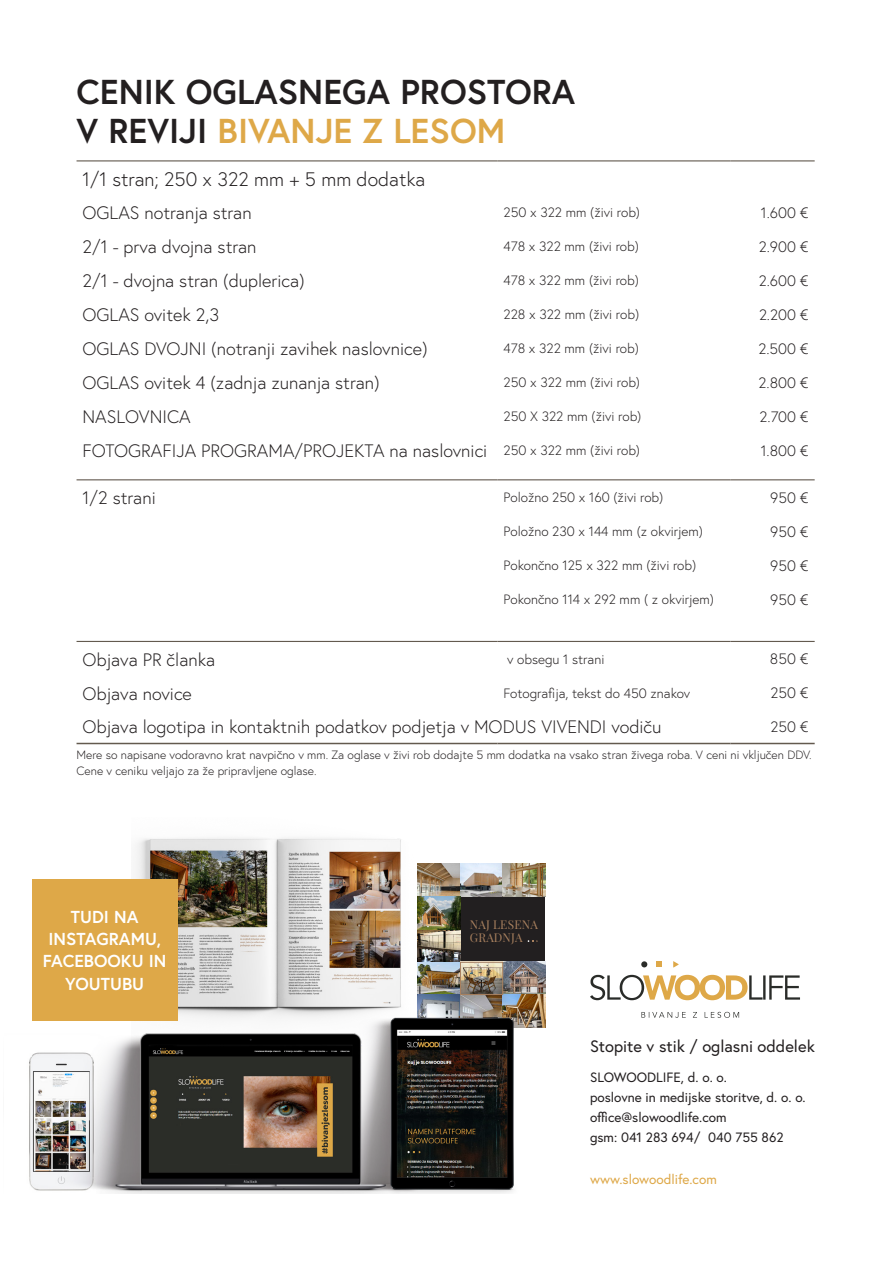
<style>
.page{position:relative;width:893px;height:1263px;background:#fff}
.page>*{position:absolute;margin:0;border:0;box-sizing:border-box;transform-origin:0 0}
.t1{font:700 34.5px/39px "Europa";color:#231f20}
.t2{font:300 19.5px "Europa";color:#231f20}
.t3{font:300 18px "Europa";color:#231f20}
.t4{font:700 17.25px/22.2px "Europa";color:#fff;text-align:center}
.t5{font:16.5px "Europa";color:#231f20}
.t6{font:300 15px "Europa";color:#231f20}
.t7{font:300 13.5px "Europa";color:#231f20}
.t8{font:13.5px "Europa";color:#231f20}
.t9{font:13.5px "Europa";color:#dea848}
.t10{font:300 12px "Europa";color:#231f20}
.t11{font:11.85px/12.9px "Playfair Display";letter-spacing:.02em;color:#a9815f}
.s1{color:#dea848}
</style>
<div class="page">
<hr style="left:77px;top:160px;width:420px;height:1px;background:#635a4f">
<hr style="left:497px;top:160px;width:233px;height:1px;background:#635a4f">
<hr style="left:730px;top:160px;width:85px;height:1px;background:#635a4f">
<hr style="left:77px;top:479px;width:420px;height:1px;background:#635a4f">
<hr style="left:497px;top:479px;width:233px;height:1px;background:#635a4f">
<hr style="left:730px;top:479px;width:85px;height:1px;background:#635a4f">
<hr style="left:77px;top:743px;width:420px;height:1px;background:#635a4f">
<hr style="left:497px;top:743px;width:233px;height:1px;background:#635a4f">
<hr style="left:730px;top:743px;width:85px;height:1px;background:#635a4f">
<hr style="left:77px;top:641px;width:420px;height:1px;background:#635a4f">
<hr style="left:497px;top:641px;width:233px;height:1px;background:#635a4f">
<hr style="left:730px;top:641px;width:85px;height:1px;background:#635a4f">
<img style="left:136px;top:838px;width:410px;height:159px">
<div style="left:454px;top:893px;width:91px;height:76px;background:#221f20"></div>
<img style="left:418px;top:896px;width:43px;height:101px">
<img style="left:418px;top:863px;width:127px;height:33px">
<img style="left:460px;top:962px;width:85px;height:35px">
<div style="left:460px;top:962px;width:43px;height:33px;border:1px solid #a9815f"></div>
<svg style="left:528px;top:940px;width:10px;height:2px"></svg>
<img style="left:29px;top:997px;width:517px;height:196px">
<svg style="left:641px;top:961px;width:6px;height:6px"></svg>
<svg style="left:590px;top:975px;width:210px;height:25px"></svg>
<svg style="left:641px;top:1012px;width:98px;height:6px"></svg>
<svg style="left:657px;top:962px;width:5px;height:5px"></svg>
<svg style="left:673px;top:961px;width:6px;height:6px"></svg>
<div style="left:32px;top:879px;width:146px;height:141px;background:#dea848"></div>
<p class="t1" style="left:77px;top:71px;width:500px">CENIK OGLASNEGA PROSTORA<br>V REVIJI <span class="s1">BIVANJE Z LESOM</span></p>
<p class="t2" style="left:83px;top:167px;width:344px">1/1 stran; 250 x 322 mm + 5 mm dodatka</p>
<p class="t3" style="left:83px;top:201px;width:171px">OGLAS notranja stran</p>
<p class="t7" style="left:503px;top:204px;width:138px">250 x 322 mm (živi rob)</p>
<p class="t6" style="left:761px;top:203px;width:49px">1.600 €</p>
<p class="t3" style="left:83px;top:235px;width:176px">2/1 - prva dvojna stran</p>
<p class="t7" style="left:503px;top:238px;width:137px">478 x 322 mm (živi rob)</p>
<p class="t6" style="left:759px;top:237px;width:51px">2.900 €</p>
<p class="t3" style="left:83px;top:269px;width:224px">2/1 - dvojna stran (duplerica)</p>
<p class="t7" style="left:503px;top:272px;width:137px">478 x 322 mm (živi rob)</p>
<p class="t6" style="left:759px;top:271px;width:51px">2.600 €</p>
<p class="t3" style="left:83px;top:303px;width:138px">OGLAS ovitek 2,3</p>
<p class="t7" style="left:503px;top:306px;width:137px">228 x 322 mm (živi rob)</p>
<p class="t6" style="left:759px;top:305px;width:51px">2.200 €</p>
<p class="t3" style="left:83px;top:337px;width:347px">OGLAS DVOJNI (notranji zavihek naslovnice)</p>
<p class="t7" style="left:503px;top:340px;width:137px">478 x 322 mm (živi rob)</p>
<p class="t6" style="left:758px;top:339px;width:52px">2.500 €</p>
<p class="t3" style="left:83px;top:372px;width:299px">OGLAS ovitek 4 (zadnja zunanja stran)</p>
<p class="t7" style="left:503px;top:374px;width:138px">250 x 322 mm (živi rob)</p>
<p class="t6" style="left:758px;top:373px;width:52px">2.800 €</p>
<p class="t3" style="left:83px;top:406px;width:110px">NASLOVNICA</p>
<p class="t7" style="left:503px;top:408px;width:139px">250 X 322 mm (živi rob)</p>
<p class="t6" style="left:760px;top:407px;width:51px">2.700 €</p>
<p class="t3" style="left:83px;top:440px;width:406px">FOTOGRAFIJA PROGRAMA/PROJEKTA na naslovnici</p>
<p class="t7" style="left:503px;top:442px;width:138px">250 x 322 mm (živi rob)</p>
<p class="t6" style="left:761px;top:441px;width:49px">1.800 €</p>
<p class="t3" style="left:83px;top:486px;width:75px">1/2 strani</p>
<p class="t7" style="left:503px;top:489px;width:161px">Položno 250 x 160 (živi rob)</p>
<p class="t6" style="left:770px;top:488px;width:40px">950 €</p>
<p class="t7" style="left:503px;top:523px;width:201px">Položno 230 x 144 mm (z okvirjem)</p>
<p class="t6" style="left:770px;top:522px;width:40px">950 €</p>
<p class="t7" style="left:503px;top:557px;width:194px">Pokončno 125 x 322 mm (živi rob)</p>
<p class="t6" style="left:770px;top:556px;width:40px">950 €</p>
<p class="t7" style="left:503px;top:591px;width:212px">Pokončno 114 x 292 mm ( z okvirjem)</p>
<p class="t6" style="left:770px;top:590px;width:40px">950 €</p>
<p class="t3" style="left:83px;top:648px;width:134px">Objava PR članka</p>
<p class="t7" style="left:507px;top:651px;width:99px">v obsegu 1 strani</p>
<p class="t6" style="left:770px;top:650px;width:40px">850 €</p>
<p class="t3" style="left:83px;top:682px;width:111px">Objava novice</p>
<p class="t7" style="left:503px;top:685px;width:188px">Fotografija, tekst do 450 znakov</p>
<p class="t6" style="left:770px;top:684px;width:40px">250 €</p>
<p class="t3" style="left:83px;top:715px;width:581px">Objava logotipa in kontaktnih podatkov podjetja v MODUS VIVENDI vodiču</p>
<p class="t6" style="left:770px;top:717px;width:40px">250 €</p>
<p class="t10" style="left:77px;top:747px;width:737px">Mere so napisane vodoravno krat navpično v mm. Za oglase v živi rob dodajte 5 mm dodatka na vsako stran živega roba. V ceni ni vključen DDV.</p>
<p class="t10" style="left:77px;top:764px;width:242px">Cene v ceniku veljajo za že pripravljene oglase.</p>
<p class="t4" style="left:43px;top:905px;width:125px">TUDI NA<br>INSTAGRAMU,<br>FACEBOOKU IN<br>YOUTUBU</p>
<p class="t11" style="left:470px;top:917px;width:70px">NAJ LESENA<br>GRADNJA</p>
<p class="t5" style="left:590px;top:1035px;width:226px">Stopite v stik / oglasni oddelek</p>
<p class="t8" style="left:590px;top:1069px;width:138px">SLOWOODLIFE, d. o. o.</p>
<p class="t8" style="left:590px;top:1089px;width:217px">poslovne in medijske storitve, d. o. o.</p>
<p class="t8" style="left:590px;top:1109px;width:138px">office@slowoodlife.com</p>
<p class="t8" style="left:590px;top:1128px;width:195px">gsm: 041 283 694/ 040 755 862</p>
<p class="t9" style="left:590px;top:1170px;width:128px">www.slowoodlife.com</p>
</div>
